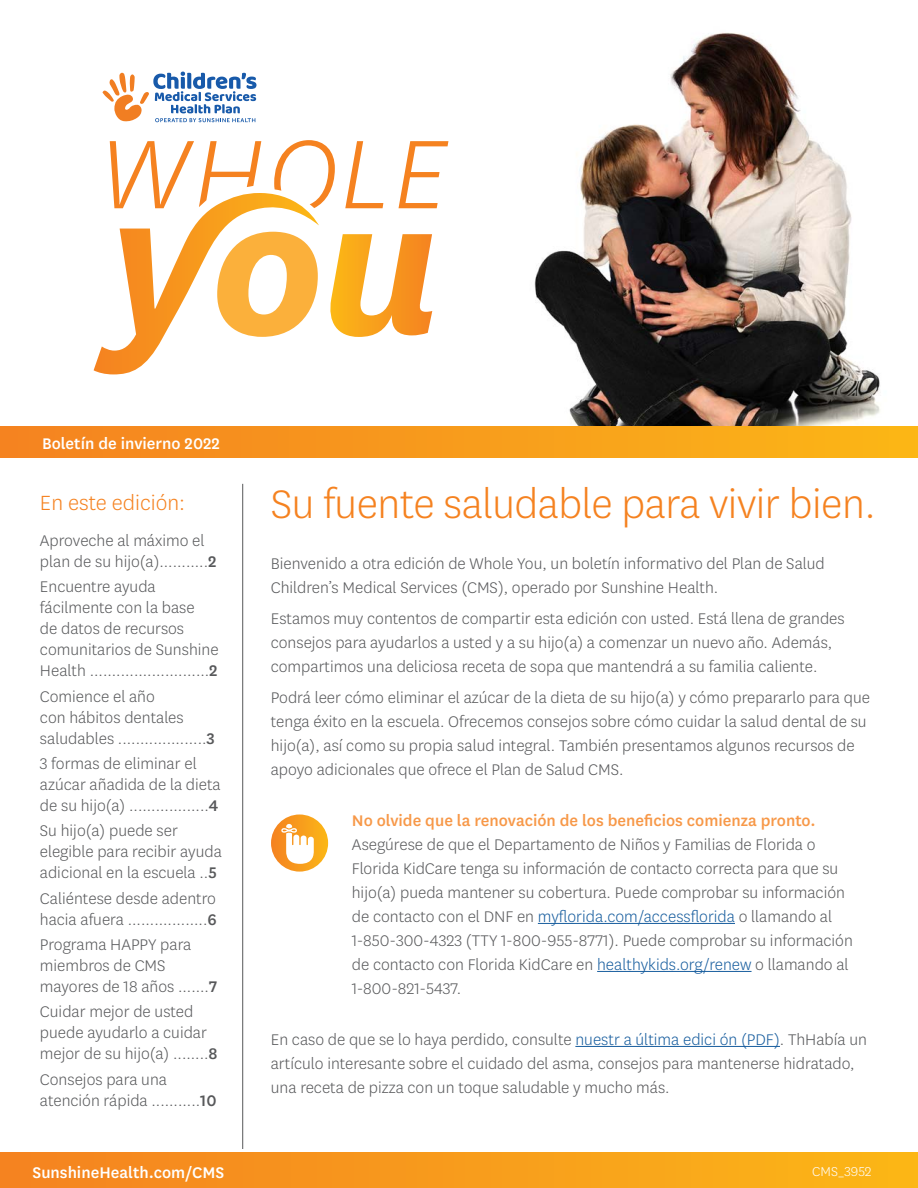
<style>
.page{position:relative;width:918px;height:1188px;background:#fff}
.page>*{position:absolute;margin:0;border:0;box-sizing:border-box;transform-origin:0 0}
.Front_Page_Header{font:300 46.5px "Centene Sans";letter-spacing:-.01em;color:#f58220}
.t1{font:300 24px "Centene Sans";color:#f58220}
.Box{font:300 18px/21px "Centene Sans";color:#57585a}
.Article_Header{font:500 18px "Centene Sans";color:#fff}
.Article_Header-2{font:300 15px "Centene Sans";color:#fff}
.s1{font-weight:500}
.s2{font-weight:500;color:#f79848}
.s3{color:#175d9e}
</style>
<div class="page">
<img style="left:495px;top:32px;width:423px;height:395px">
<hr style="left:538px;top:923px;width:197px;height:1px;background:#175d9e">
<hr style="left:597px;top:971px;width:155px;height:1px;background:#175d9e">
<hr style="left:575px;top:1046px;width:205px;height:1px;background:#175d9e">
<hr style="left:242px;top:484px;width:1px;height:665px;background:#57585a">
<svg style="left:94px;top:140px;width:354px;height:234px"></svg>
<svg style="left:103px;top:72px;width:153px;height:50px"></svg>
<div style="left:0;top:427px;width:918px;height:30px;background:linear-gradient(to right,#f48221,#fbb617)"></div>
<div style="left:0;top:1153px;width:918px;height:35px;background:linear-gradient(to right,#f48221,#fbb617)"></div>
<svg style="left:271px;top:814px;width:57px;height:58px"></svg>
<svg style="left:281px;top:824px;width:33px;height:40px"></svg>
<p class="Article_Header" style="left:42px;top:431px;width:179px">Boletín de invierno 2022</p>
<p class="t1" style="left:40px;top:488px;width:147px">En este edición:</p>
<p class="Box" style="left:40px;top:529px;width:178px">Aproveche al máximo el plan de su hijo(a)...........<span class="s1">2</span></p>
<p class="Box" style="left:40px;top:576px;width:180px">Encuentre ayuda fácilmente con la base<br>de datos de recursos comunitarios de Sunshine<br>Health ...........................<span class="s1">2</span></p>
<p class="Box" style="left:40px;top:685px;width:176px">Comience el año<br>con hábitos dentales saludables ....................<span class="s1">3</span></p>
<p class="Box" style="left:40px;top:752px;width:182px">3 formas de eliminar el azúcar añadida de la dieta de su hijo(a) ..................<span class="s1">4</span></p>
<p class="Box" style="left:40px;top:820px;width:183px">Su hijo(a) puede ser elegible para recibir ayuda adicional en la escuela ..<span class="s1">5</span></p>
<p class="Box" style="left:40px;top:887px;width:178px">Caliéntese desde adentro hacia afuera ..................<span class="s1">6</span></p>
<p class="Box" style="left:40px;top:933px;width:179px">Programa HAPPY para miembros de CMS mayores de 18 años .......<span class="s1">7</span></p>
<p class="Box" style="left:40px;top:1001px;width:179px">Cuidar mejor de usted puede ayudarlo a cuidar mejor de su hijo(a) ........<span class="s1">8</span></p>
<p class="Box" style="left:40px;top:1068px;width:178px">Consejos para una atención rápida ...........<span class="s1">10</span></p>
<p class="Front_Page_Header" style="left:271px;top:475px;width:607px">Su fuente saludable para vivir bien.</p>
<p class="Box" style="left:271px;top:551px;width:556px;line-height:24px">Bienvenido a otra edición de Whole You, un boletín informativo del Plan de Salud<br>Children’s Medical Services (CMS), operado por Sunshine Health.</p>
<p class="Box" style="left:271px;top:606px;width:575px;line-height:24px">Estamos muy contentos de compartir esta edición con usted. Está llena de grandes consejos para ayudarlos a usted y a su hijo(a) a comenzar un nuevo año. Además, compartimos una deliciosa receta de sopa que mantendrá a su familia caliente.</p>
<p class="Box" style="left:271px;top:685px;width:601px;line-height:24px">Podrá leer cómo eliminar el azúcar de la dieta de su hijo(a) y cómo prepararlo para que tenga éxito en la escuela. Ofrecemos consejos sobre cómo cuidar la salud dental de su hijo(a), así como su propia salud integral. También presentamos algunos recursos de apoyo adicionales que ofrece el Plan de Salud CMS.</p>
<p class="Box" style="left:352px;top:808px;width:503px;line-height:24px"><span class="s2">No olvide que la renovación de los beneficios comienza pronto.<br></span>Asegúrese de que el Departamento de Niños y Familias de Florida o Florida KidCare tenga su información de contacto correcta para que su hijo(a) pueda mantener su cobertura. Puede comprobar su información de contacto con el DNF en <span class="s3">myflorida.com/accessflorida</span> o llamando al 1-850-300-4323 (TTY 1-800-955-8771). Puede comprobar su información de contacto con Florida KidCare en <span class="s3">healthykids.org/renew</span> o llamando al 1-800-821-5437.</p>
<p class="Box" style="left:271px;top:1027px;width:598px;line-height:24px">En caso de que se lo haya perdido, consulte <span class="s3">nuestr a última edici ón (PDF)</span>. ThHabía un artículo interesante sobre el cuidado del asma, consejos para mantenerse hidratado, una receta de pizza con un toque saludable y mucho más.</p>
<p class="Article_Header" style="left:33px;top:1160px;width:193px">SunshineHealth.com/CMS</p>
<p class="Article_Header-2" style="left:812px;top:1162px;width:61px">CMS_3952</p>
</div>
